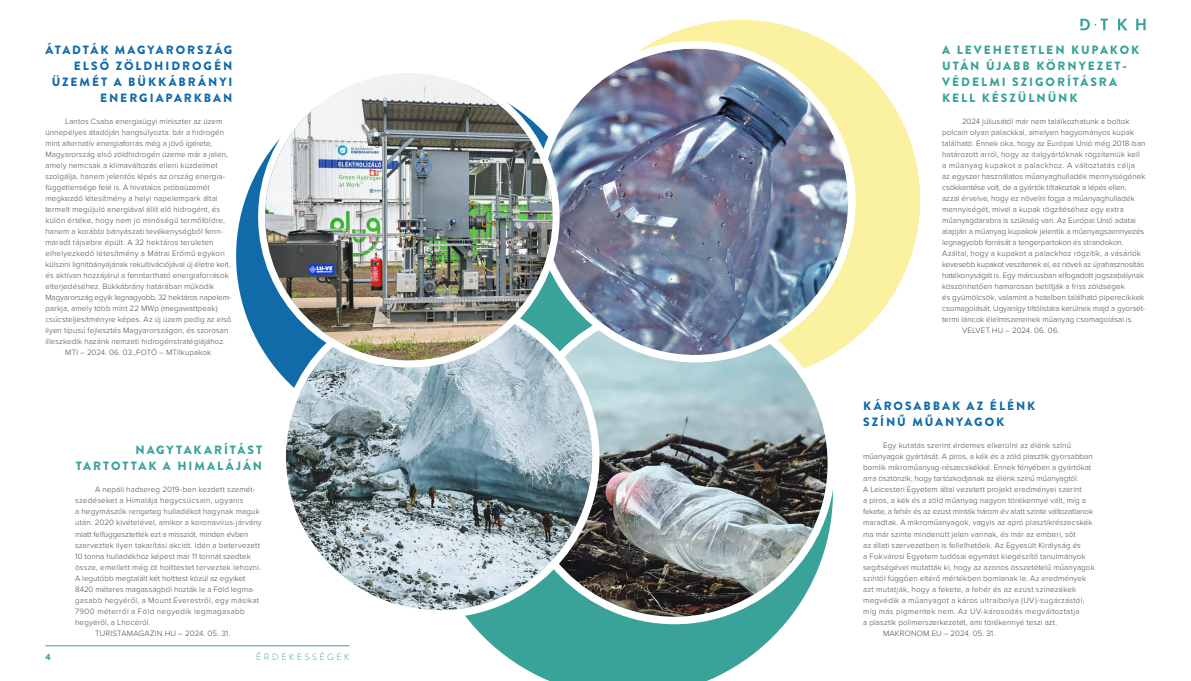
<style>
.page{position:relative;width:1191px;height:681px;background:#fff}
.page>*{position:absolute;margin:0;border:0;box-sizing:border-box;transform-origin:0 0}
.t1{font:900 12px/16px "Brandon Grotesque";letter-spacing:.165em;color:#3aa399;text-align:right}
.t2{font:900 12px/16px "Brandon Grotesque";letter-spacing:.165em;color:#116ba8;text-align:right}
.t3{font:300 9px "Brandon Grotesque";letter-spacing:.27em;color:#3aa399}
.t4{font:900 9px "Brandon Grotesque";color:#3aa399}
.t5{font:300 8px "Proxima Nova";letter-spacing:.015em;color:#484847}
.t6{font:300 8px "Proxima Nova";letter-spacing:-.005em;color:#484847}
.t7{font:300 8px "Proxima Nova";letter-spacing:.035em;color:#484847}
.t8{font:300 8px "Proxima Nova";letter-spacing:-.015em;color:#484847}
.t9{font:300 8px "Proxima Nova";letter-spacing:.045em;color:#484847}
.t10{font:300 8px "Proxima Nova";letter-spacing:-.01em;color:#484847}
.t11{font:300 8px "Proxima Nova";letter-spacing:.04em;color:#484847}
</style>
<div class="page">
<svg style="left:460px;top:354px;width:373px;height:326px;fill:#3aa399"></svg>
<div style="left:560px;top:20px;width:360px;height:360px;background:#faf2a1;border-radius:50%"></div>
<svg style="left:236px;top:77px;width:358px;height:358px;fill:#116ba8"></svg>
<svg style="left:508px;top:248px;width:78px;height:81px"></svg>
<img style="left:524px;top:310px;width:303px;height:306px">
<img style="left:286px;top:304px;width:306px;height:306px;border-radius:153px">
<img style="left:542px;top:49px;width:306px;height:306px;border-radius:153px">
<img style="left:265px;top:73px;width:287px;height:287px;border-radius:144px">
<div style="left:258px;top:66px;width:301px;height:301px;border:7px solid #fff;border-radius:50%"></div>
<hr style="left:45px;top:645px;width:304px;height:1px;background:#3aa399">
<svg style="left:1118px;top:19px;width:9px;height:11px"></svg>
<svg style="left:1136px;top:19px;width:9px;height:11px"></svg>
<svg style="left:1080px;top:19px;width:28px;height:11px"></svg>
<h1 class="t2" style="left:45px;top:42px;width:188px">ÁTADTÁK MAGYARORSZÁG<br>ELSŐ ZÖLDHIDROGÉN<br>ÜZEMÉT A BÜKKÁBRÁNYI<br>ENERGIAPARKBAN</h1>
<p class="t5" style="left:65px;top:115px;width:159px">Lantos Csaba energiaügyi miniszter az üzem</p>
<p class="t5" style="left:45px;top:126px;width:180px">ünnepélyes átadóján hangsúlyozta: bár a hidrogén</p>
<p class="t5" style="left:45px;top:137px;width:168px">mint alternatív energiaforrás még a jövő ígérete,</p>
<p class="t5" style="left:45px;top:148px;width:184px">Magyarország első zöldhidrogén üzeme már a jelen,</p>
<p class="t5" style="left:45px;top:159px;width:174px">amely nemcsak a klímaváltozás elleni küzdelmet</p>
<p class="t5" style="left:45px;top:170px;width:181px">szolgálja, hanem jelentős lépés az ország energia-</p>
<p class="t5" style="left:45px;top:181px;width:166px">függetlensége felé is. A hivatalos próbaüzemét</p>
<p class="t5" style="left:45px;top:192px;width:174px">megkezdő létesítmény a helyi napelempark által</p>
<p class="t5" style="left:45px;top:203px;width:176px">termelt megújuló energiával állít elő hidrogént, és</p>
<p class="t5" style="left:45px;top:214px;width:181px">külön értéke, hogy nem jó minőségű termőföldre,</p>
<p class="t5" style="left:45px;top:225px;width:179px">hanem a korábbi bányászati tevékenységből fenn-</p>
<p class="t5" style="left:45px;top:236px;width:170px">maradt tájsebre épült. A 32 hektáros területen</p>
<p class="t5" style="left:45px;top:247px;width:181px">elhelyezkedő létesítmény a Mátrai Erőmű egykori</p>
<p class="t5" style="left:45px;top:258px;width:187px">külszíni lignitbányájának rekultivációjával új életre kelt,</p>
<p class="t5" style="left:45px;top:269px;width:185px">és aktívan hozzájárul a fenntartható energia források</p>
<p class="t5" style="left:45px;top:280px;width:170px">elterjedéséhez. Bükkábrány határában működik</p>
<p class="t8" style="left:45px;top:291px;width:187px">Magyarország egyik legnagyobb, 32 hektáros napelem-</p>
<p class="t5" style="left:45px;top:302px;width:174px">parkja, amely több mint 22 MWp (mega watt peak)</p>
<p class="t5" style="left:45px;top:313px;width:188px">csúcsteljesítményre képes. Az új üzem pedig az első</p>
<p class="t5" style="left:45px;top:324px;width:185px">ilyen típusú fejlesztés Magyarországon, és szorosan</p>
<p class="t5" style="left:45px;top:335px;width:181px">illeszkedik hazánk nemzeti hidrogénstratégiájához.</p>
<p class="t5" style="left:65px;top:346px;width:148px">MTI – 2024. 06. 03.,FOTÓ – MTIlkupakok</p>
<h1 class="t1" style="left:76px;top:442px;width:188px">NAGYTAKARÍTÁST<br>TARTOTTAK A HIMALÁJÁN</h1>
<p class="t5" style="left:95px;top:483px;width:162px">A nepáli hadsereg 2019-ben kezdett szemét-</p>
<p class="t7" style="left:75px;top:494px;width:170px">szedéseket a Himalája hegycsúcsain, ugyanis</p>
<p class="t5" style="left:75px;top:505px;width:186px">a hegymászók rengeteg hulladékot hagynak maguk</p>
<p class="t5" style="left:75px;top:516px;width:188px">után. 2020 kivételével, amikor a koronavírus-járvány</p>
<p class="t6" style="left:75px;top:527px;width:175px">miatt felfüggesztették ezt a missziót, minden évben</p>
<p class="t5" style="left:75px;top:538px;width:186px">szerveztek ilyen takarítási akciót. Idén a betervezett</p>
<p class="t5" style="left:75px;top:549px;width:177px">10 tonna hulladékhoz képest már 11 tonnát szedtek</p>
<p class="t5" style="left:75px;top:560px;width:188px">össze, emellett még öt holttestet terveztek lehozni.</p>
<p class="t5" style="left:75px;top:571px;width:172px">A legutóbb megtalált két holttest közül az egyiket</p>
<p class="t5" style="left:75px;top:582px;width:181px">8420 méteres magasságból hozták le a Föld legma-</p>
<p class="t7" style="left:75px;top:593px;width:185px">gasabb hegyéről, a Mount Everestről, egy másikat</p>
<p class="t9" style="left:75px;top:604px;width:171px">7900 méterről a Föld negyedik legmagasabb</p>
<p class="t5" style="left:75px;top:615px;width:77px">hegyéről, a Lhocéról.</p>
<p class="t5" style="left:95px;top:626px;width:137px">TURISTAMAGAZIN.HU – 2024. 05. 31.</p>
<p class="t4" style="left:45px;top:650px;width:7px">4</p>
<p class="t3" style="left:256px;top:650px;width:95px">ÉRDEKESSÉGEK</p>
<h1 class="t1" style="left:942px;top:42px;width:198px;text-align:left">A LEVEHETETLEN KUPAKOK<br>UTÁN ÚJABB KÖRNYEZET-<br>VÉDELMI SZIGORÍTÁSRA<br>KELL KÉSZÜLNÜNK</h1>
<p class="t5" style="left:962px;top:115px;width:169px">2024 júliusától már nem találkozhatunk a boltok</p>
<p class="t5" style="left:942px;top:126px;width:193px">polcain olyan palackkal, amelyen hagyományos kupak</p>
<p class="t5" style="left:942px;top:137px;width:205px">található. Ennek oka, hogy az Európai Unió még 2018-ban</p>
<p class="t5" style="left:942px;top:148px;width:199px">határozott arról, hogy az italgyártóknak rögzíteniük kell</p>
<p class="t9" style="left:942px;top:159px;width:194px">a műanyag kupakot a palackhoz. A változtatás célja</p>
<p class="t5" style="left:942px;top:170px;width:205px">az egyszer használatos műanyaghulladék mennyiségének</p>
<p class="t10" style="left:942px;top:181px;width:186px">csökkentése volt, de a gyártók tiltakoztak a lépés ellen,</p>
<p class="t5" style="left:942px;top:192px;width:194px">azzal érvelve, hogy ez növelni fogja a műanyaghulladék</p>
<p class="t5" style="left:942px;top:203px;width:183px">mennyiségét, mivel a kupak rögzítéséhez egy extra</p>
<p class="t5" style="left:942px;top:214px;width:195px">műanyagdarabra is szükség van. Az Európai Unió adatai</p>
<p class="t5" style="left:942px;top:225px;width:204px">alapján a műanyag kupakok jelentik a műanyagszennyezés</p>
<p class="t6" style="left:942px;top:236px;width:183px">legnagyobb forrását a tengerpartokon és strandokon.</p>
<p class="t5" style="left:942px;top:247px;width:200px">Azáltal, hogy a kupakot a palackhoz rögzítik, a vásárlók</p>
<p class="t8" style="left:942px;top:258px;width:203px">kevesebb kupakot veszítenek el, ez növeli az újrahasznosítás</p>
<p class="t6" style="left:942px;top:269px;width:203px">hatékonyságát is. Egy márciusban elfogadott jogszabálynak</p>
<p class="t5" style="left:942px;top:280px;width:184px">köszönhetően hamarosan betiltják a friss zöldségek</p>
<p class="t5" style="left:942px;top:291px;width:204px">és gyümölcsök, valamint a hotelben található piperecikkek</p>
<p class="t6" style="left:942px;top:302px;width:204px">csomagolását. Ugyanígy tiltólistára kerülnek majd a gyorsét-</p>
<p class="t5" style="left:942px;top:313px;width:193px">termi láncok élelmiszereinek műanyag csomagolásai is.</p>
<p class="t5" style="left:962px;top:324px;width:99px">VELVET.HU – 2024. 06. 06.</p>
<h1 class="t2" style="left:863px;top:398px;width:174px;text-align:left">KÁROSABBAK AZ ÉLÉNK<br>SZÍNŰ MŰANYAGOK</h1>
<p class="t5" style="left:883px;top:439px;width:189px">Egy kutatás szerint érdemes elkerülni az élénk színű</p>
<p class="t5" style="left:863px;top:450px;width:231px">műanyagok gyártását. A piros, a kék és a zöld plasztik gyorsabban</p>
<p class="t5" style="left:863px;top:461px;width:229px">bomlik mikroműanyag-részecskékké. Ennek fényében a gyártókat</p>
<p class="t5" style="left:863px;top:472px;width:217px">arra ösztönzik, hogy tartózkodjanak az élénk színű műanyagtól.</p>
<p class="t5" style="left:863px;top:483px;width:220px">A Leicesteri Egyetem által vezetett projekt eredményei szerint</p>
<p class="t5" style="left:863px;top:494px;width:224px">a piros, a kék és a zöld műanyag nagyon törékennyé vált, míg a</p>
<p class="t6" style="left:863px;top:505px;width:231px">fekete, a fehér és az ezüst minták három év alatt szinte változatlanok</p>
<p class="t5" style="left:863px;top:516px;width:231px">maradtak. A mikroműanyagok, vagyis az apró plasztikrészecskék</p>
<p class="t5" style="left:863px;top:527px;width:214px">ma már szinte mindenütt jelen vannak, és már az emberi, sőt</p>
<p class="t5" style="left:863px;top:538px;width:219px">az állati szervezetben is fellelhetőek. Az Egyesült Királyság és</p>
<p class="t5" style="left:863px;top:549px;width:224px">a Fokvárosi Egyetem tudósai egymást kiegészítő tanulmányok</p>
<p class="t5" style="left:863px;top:560px;width:233px">segítségével mutatták ki, hogy az azonos összetételű műanyagok</p>
<p class="t5" style="left:863px;top:571px;width:224px">színtől függően eltérő mértékben bomlanak le. Az eredmények</p>
<p class="t5" style="left:863px;top:582px;width:215px">azt mutatják, hogy a fekete, a fehér és az ezüst színezékek</p>
<p class="t7" style="left:863px;top:593px;width:223px">megvédik a műanyagot a káros ultraibolya (UV)-sugárzástól,</p>
<p class="t11" style="left:863px;top:604px;width:218px">míg más pigmentek nem. Az UV-károsodás megváltoztatja</p>
<p class="t5" style="left:863px;top:615px;width:195px">a plasztik polimerszerkezetét, ami törékennyé teszi azt.</p>
<p class="t5" style="left:883px;top:626px;width:114px">MAKRONOM.EU – 2024. 05. 31.</p>
</div>
